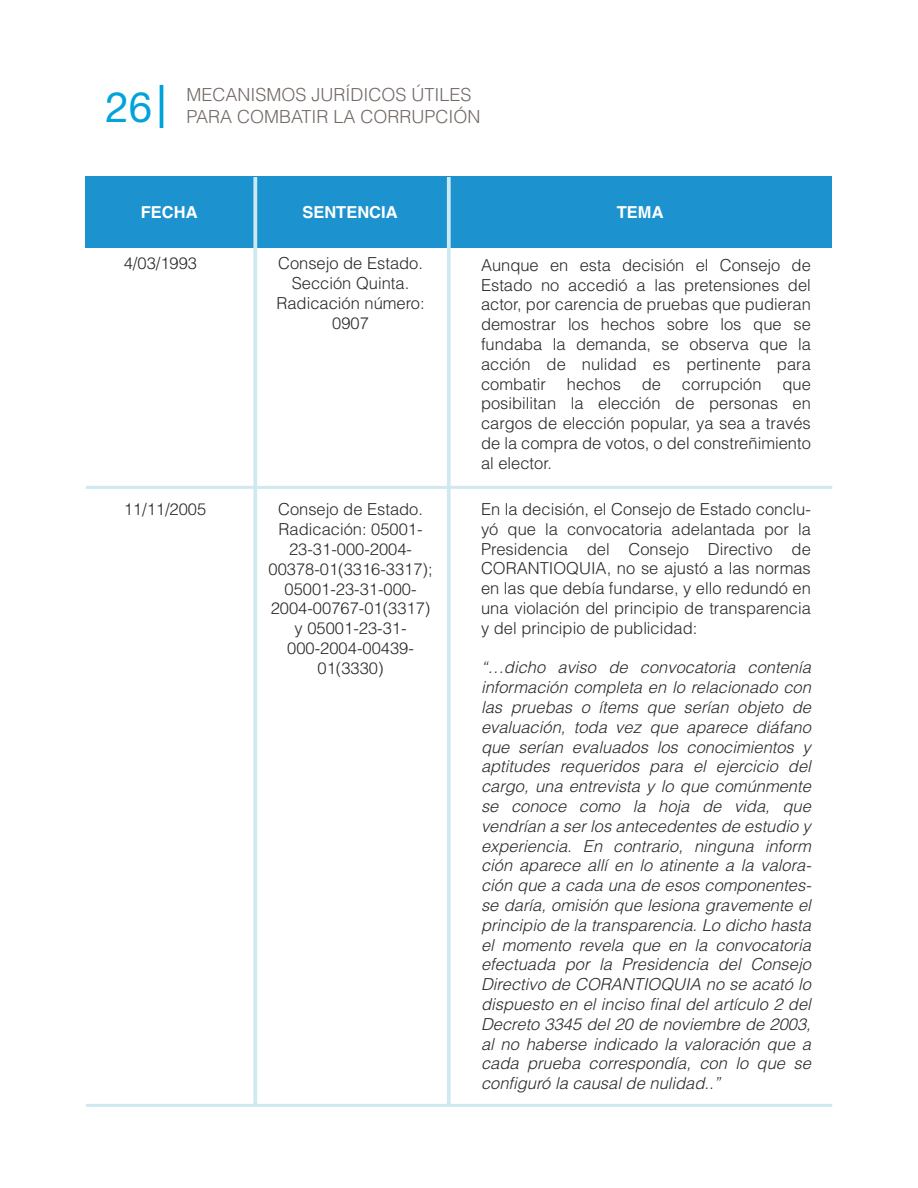
<style>
.page{position:relative;width:918px;height:1188px;background:#fff}
.page>*{position:absolute;margin:0;border:0;box-sizing:border-box;transform-origin:0 0}
.t1{font:42px "Helvetica LT Std Fractions";color:#00a3da}
.t2{font:300 18px "Helvetica LT Std";color:#736965}
.t3{font:300 16.5px/19.8px "Helvetica LT Std";color:#2c2827;text-align:justify}
.t4{font:italic 300 16.5px/19.8px "Helvetica LT Std";color:#2c2827;text-align:justify}
.t5{font:700 16.5px "Helvetica LT Std";color:#fff}
</style>
<div class="page">
<hr style="left:160px;top:85px;width:3px;height:43px;background:#00a3da">
<div style="left:86px;top:177px;width:746px;height:71px;background:#1c93cf"></div>
<svg style="left:253px;top:177px;width:4px;height:927px;background:#d1eaf1"></svg>
<svg style="left:447px;top:177px;width:4px;height:927px;background:#d0eaf0"></svg>
<hr style="left:86px;top:486px;width:746px;height:3px;background:#cee9f0">
<hr style="left:86px;top:1104px;width:746px;height:3px;background:#cee9f0">
<h1 class="t1" style="left:105px;top:89px;width:48px">26</h1>
<p class="t2" style="left:187px;top:83px;width:287px">MECANISMOS JURÍDICOS ÚTILES</p>
<p class="t2" style="left:187px;top:105px;width:296px">PARA COMBATIR LA CORRUPCIÓN</p>
<p class="t5" style="left:141px;top:202px;width:58px">FECHA</p>
<p class="t5" style="left:302px;top:202px;width:97px">SENTENCIA</p>
<p class="t5" style="left:617px;top:202px;width:48px">TEMA</p>
<p class="t3" style="left:124px;top:254px;width:75px">4/03/1993</p>
<p class="t3" style="left:276px;top:254px;width:150px;text-align:center">Consejo de Estado.<br>Sección Quinta.<br>Radicación número:<br>0907</p>
<p class="t3" style="left:481px;top:255px;width:331px">Aunque en esta decisión el Consejo de Estado no accedió a las pretensiones del actor, por carencia de pruebas que pudieran demostrar los hechos sobre los que se fundaba la demanda, se observa que la acción de nulidad es pertinente para combatir</p>
<p class="t3" style="left:567px;top:374px;width:56px">hechos</p>
<p class="t3" style="left:642px;top:374px;width:21px">de</p>
<p class="t3" style="left:682px;top:374px;width:81px">corrupción</p>
<p class="t3" style="left:481px;top:374px;width:331px;text-indent:301px">que posibilitan la elección de personas en cargos de elección popular, ya sea a través de la compra de votos, o del constreñimiento al elector.</p>
<p class="t3" style="left:481px;top:499px;width:331px">En la decisión, el Consejo de Estado conclu&shy;yó que la convocatoria adelantada por la Presidencia del Consejo Directivo de CORANTIOQUIA, no se ajustó a las normas en las que debía fundarse, y ello redundó en una violación del principio de transparencia y del principio de publicidad:</p>
<p class="t4" style="left:481px;top:658px;width:332px">“…dicho aviso de convocatoria contenía información completa en lo relacionado con las pruebas o ítems que serían objeto de evaluación, toda vez que aparece diáfano que serían evaluados los conocimientos y aptitudes requeridos para el ejercicio del cargo, una entrevista y lo que comúnmente se conoce como la hoja de vida, que vendrían a ser los antecedentes de estudio y experiencia. En contrario, ninguna inform ción aparece allí en lo atinente a la valora&shy;ción que a cada una de esos componentes&shy;se daría, omisión que lesiona gravemente el principio de la transparencia. Lo dicho hasta el momento revela que en la convocatoria efectuada por la Presidencia del Consejo Directivo de CORANTIOQUIA no se acató lo dispuesto en el inciso final del artículo 2 del Decreto 3345 del 20 de noviembre de 2003, al no haberse indicado la valoración que a cada prueba correspondía, con lo que se configuró la causal de nulidad..”</p>
<p class="t3" style="left:124px;top:499px;width:84px">11/11/2005</p>
<p class="t3" style="left:269px;top:499px;width:166px;text-align:center">Consejo de Estado.<br>Radicación: 05001-<br>23-31-000-2004-<br>00378-01(3316-3317);<br>05001-23-31-000-<br>2004-00767-01(3317) y 05001-23-31-<br>000-2004-00439-<br>01(3330)</p>
</div>
